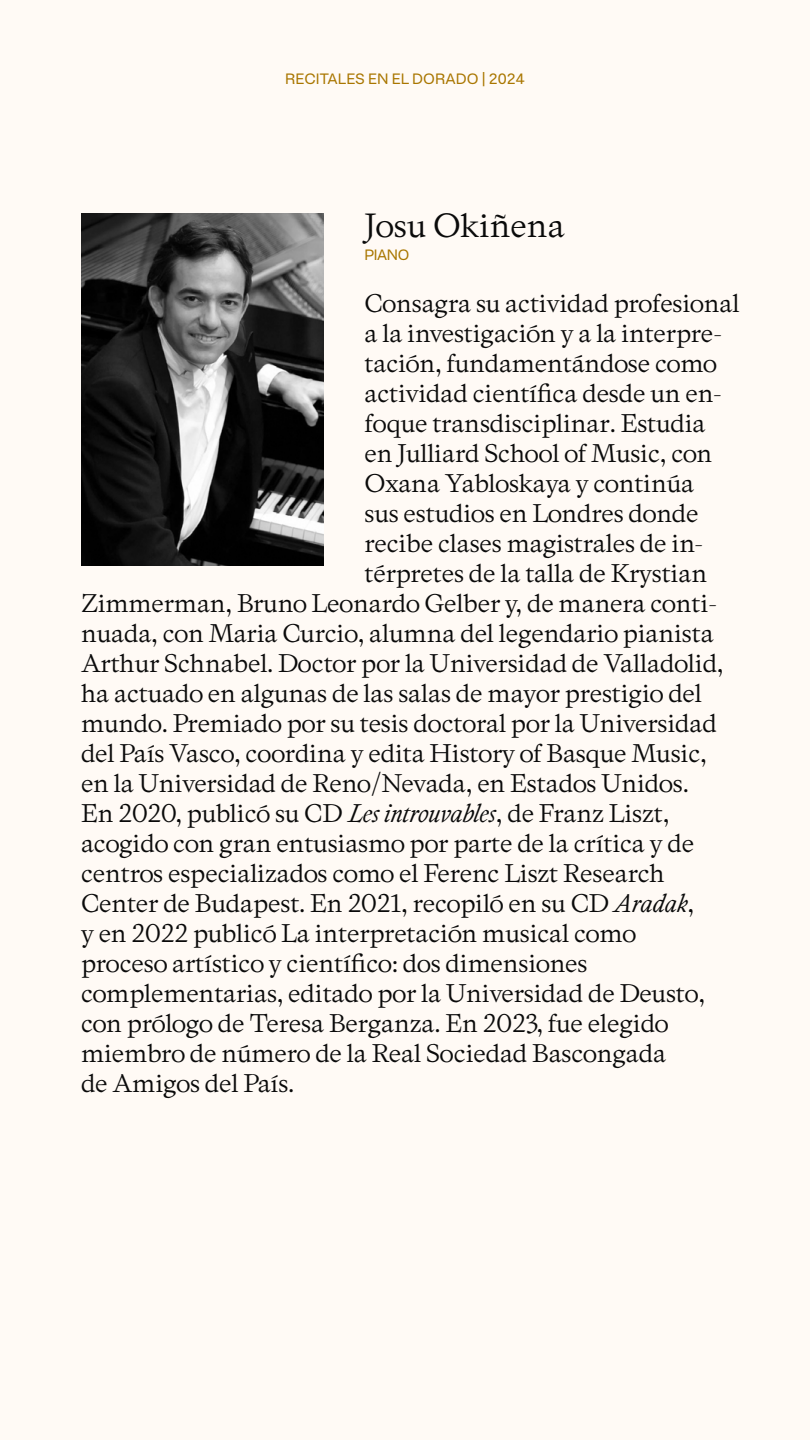
<style>
.page{position:relative;width:810px;height:1440px;background:#fffaf5}
.page>*{position:absolute;margin:0;border:0;box-sizing:border-box;transform-origin:0 0}
.t1{font:300 34.5px "Colon Serif";color:#0a0a0a}
.t2{font:300 26.25px "Colon Serif";letter-spacing:-.01em;color:#0a0a0a}
.t3{font:15px "Brut Grotesque";color:#a97600}
.s1{font-style:italic}
</style>
<div class="page">
<img style="left:81px;top:213px;width:243px;height:353px">
<p class="t3" style="left:285px;top:70px;width:241px">RECITALES EN EL DORADO | 2024</p>
<h1 class="t1" style="left:364px;top:206px;width:202px">Josu Okiñena</h1>
<p class="t3" style="left:364px;top:246px;width:46px">PIANO</p>
<p class="t2" style="left:364px;top:288px;width:377px">Consagra su actividad profesional</p>
<p class="t2" style="left:364px;top:318px;width:359px">a la investigación y a la interpre-</p>
<p class="t2" style="left:364px;top:348px;width:354px">tación, fundamentándose como</p>
<p class="t2" style="left:364px;top:378px;width:359px">actividad científica desde un en-</p>
<p class="t2" style="left:364px;top:408px;width:343px">foque transdisciplinar. Estudia</p>
<p class="t2" style="left:364px;top:438px;width:350px">en Julliard School of Music, con</p>
<p class="t2" style="left:364px;top:468px;width:331px">Oxana Yabloskaya y continúa</p>
<p class="t2" style="left:364px;top:498px;width:336px">sus estudios en Londres donde</p>
<p class="t2" style="left:364px;top:528px;width:341px">recibe clases magistrales de in-</p>
<p class="t2" style="left:364px;top:558px;width:344px">térpretes de la talla de Krystian</p>
<p class="t2" style="left:81px;top:588px;width:638px">Zimmerman, Bruno Leonardo Gelber y, de manera conti-</p>
<p class="t2" style="left:81px;top:618px;width:634px">nuada, con Maria Curcio, alumna del legendario pianista</p>
<p class="t2" style="left:81px;top:648px;width:644px">Arthur Schnabel. Doctor por la Universidad de Valladolid,</p>
<p class="t2" style="left:81px;top:678px;width:623px">ha actuado en algunas de las salas de mayor prestigio del</p>
<p class="t2" style="left:81px;top:708px;width:638px">mundo. Premiado por su tesis doctoral por la Universidad</p>
<p class="t2" style="left:81px;top:738px;width:627px">del País Vasco, coordina y edita History of Basque Music,</p>
<p class="t2" style="left:81px;top:768px;width:609px">en la Universidad de Reno/Nevada, en Estados Unidos.</p>
<p class="t2" style="left:81px;top:798px;width:590px">En 2020, publicó su CD <span class="s1">Les introuvables</span>, de Franz Liszt,</p>
<p class="t2" style="left:81px;top:828px;width:615px">acogido con gran entusiasmo por parte de la crítica y de</p>
<p class="t2" style="left:81px;top:858px;width:585px">centros especializados como el Ferenc Liszt Research</p>
<p class="t2" style="left:81px;top:888px;width:615px">Center de Budapest. En 2021, recopiló en su CD <span class="s1">Aradak</span>,</p>
<p class="t2" style="left:81px;top:918px;width:557px">y en 2022 publicó La interpretación musical como</p>
<p class="t2" style="left:81px;top:948px;width:508px">proceso artístico y científico: dos dimensiones</p>
<p class="t2" style="left:81px;top:978px;width:626px">complementarias, editado por la Universidad de Deusto,</p>
<p class="t2" style="left:81px;top:1008px;width:589px">con prólogo de Teresa Berganza. En 2023, fue elegido</p>
<p class="t2" style="left:81px;top:1038px;width:587px">miembro de número de la Real Sociedad Bascongada</p>
<p class="t2" style="left:81px;top:1068px;width:215px">de Amigos del País.</p>
</div>
